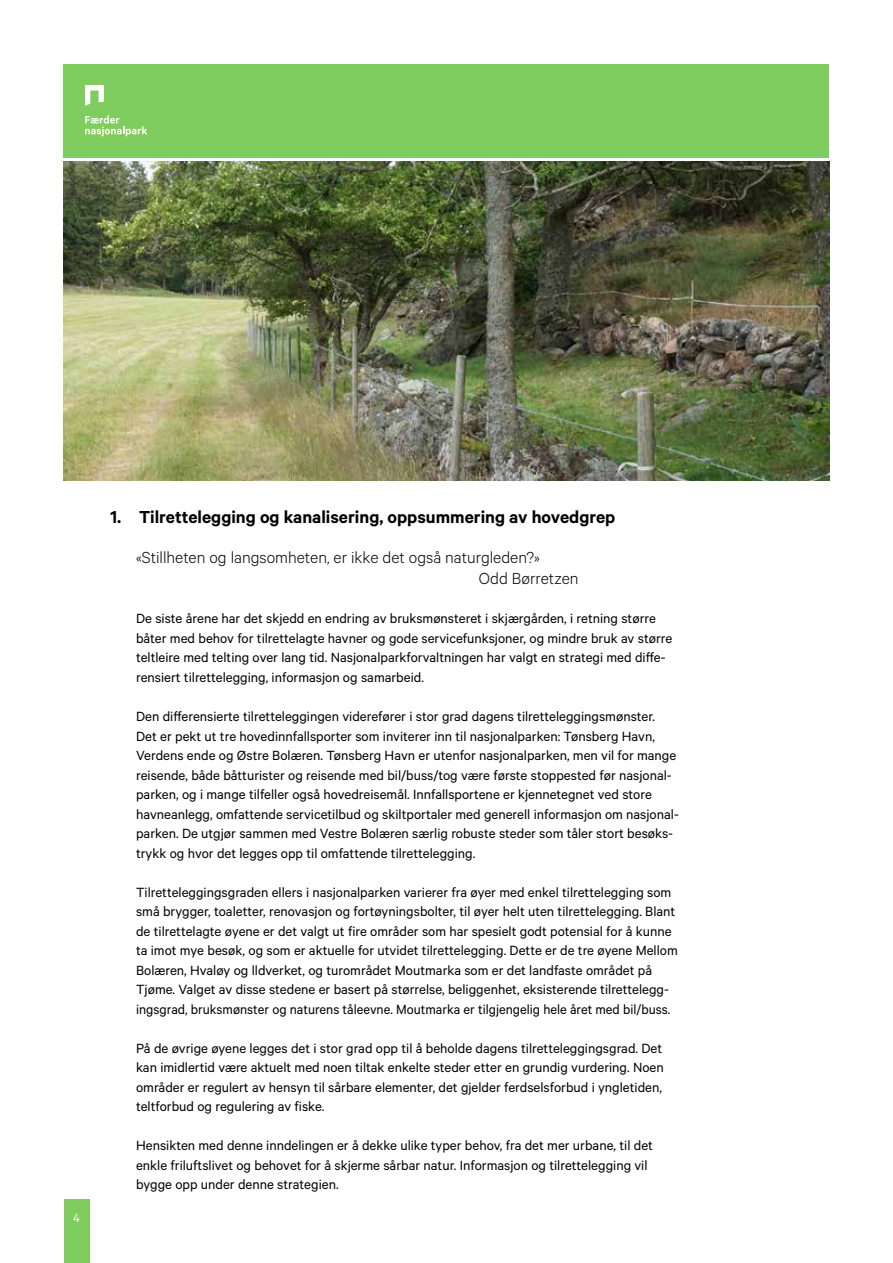
<style>
.page{position:relative;width:893px;height:1263px;background:#fff}
.page>*{position:absolute;margin:0;border:0;box-sizing:border-box;transform-origin:0 0}
.t1{font:600 19.5px "Calibre";color:#000}
.t2{font:300 18px/21px "Calibre";color:#000}
.t3{font:15px/19.5px "Calibre";color:#000}
.t4{font:13.5px "Calibre";color:#fff}
</style>
<div class="page">
<div style="left:64px;top:1199px;width:25px;height:64px;background:#7fcd5e"></div>
<div style="left:64px;top:64px;width:765px;height:93px;background:#7fcd5e"></div>
<svg style="left:85px;top:116px;width:62px;height:20px"></svg>
<svg style="left:85px;top:85px;width:19px;height:21px"></svg>
<img style="left:64px;top:162px;width:765px;height:318px">
<p class="t4" style="left:73px;top:1210px;width:8px">4</p>
<h1 class="t1" style="left:111px;top:505px;width:506px">1. Tilrettelegging og kanalisering, oppsummering av hovedgrep</h1>
<p class="t2" style="left:479px;top:547px;width:101px;text-indent:-343px">«Stillheten og langsomheten, er ikke det også naturgleden?»<br>Odd Børretzen</p>
<p class="t3" style="left:136px;top:608px;width:538px">De siste årene har det skjedd en endring av bruksmønsteret i skjærgården, i retning større båter med behov for tilrettelagte havner og gode servicefunksjoner, og mindre bruk av større teltleire med telting over lang tid. Nasjonalparkforvaltningen har valgt en strategi med diffe&shy;rensiert tilrettelegging, informasjon og samarbeid.</p>
<p class="t3" style="left:136px;top:706px;width:544px">Den differensierte tilretteleggingen viderefører i stor grad dagens tilretteleggingsmønster.<br>Det er pekt ut tre hovedinnfallsporter som inviterer inn til nasjonalparken: Tønsberg Havn, Verdens ende og Østre Bolæren. Tønsberg Havn er utenfor nasjonalparken, men vil for mange reisende, både båtturister og reisende med bil/buss/tog være første stoppested før nasjonal&shy;parken, og i mange tilfeller også hovedreisemål. Innfallsportene er kjennetegnet ved store havneanlegg, omfattende servicetilbud og skiltportaler med generell informasjon om nasjonal&shy;parken. De utgjør sammen med Vestre Bolæren særlig robuste steder som tåler stort besøks&shy;trykk og hvor det legges opp til omfattende tilrettelegging.</p>
<p class="t3" style="left:136px;top:881px;width:543px">Tilretteleggingsgraden ellers i nasjonalparken varierer fra øyer med enkel tilrettelegging som små brygger, toaletter, renovasjon og fortøyningsbolter, til øyer helt uten tilrettelegging. Blant de tilrettelagte øyene er det valgt ut fire områder som har spesielt godt potensial for å kunne ta imot mye besøk, og som er aktuelle for utvidet tilrettelegging. Dette er de tre øyene Mellom Bolæren, Hvaløy og lldverket, og turområdet Moutmarka som er det landfaste området på Tjøme. Valget av disse stedene er basert på størrelse, beliggenhet, eksisterende tilrettelegg&shy;ingsgrad, bruksmønster og naturens tåleevne. Moutmarka er tilgjengelig hele året med bil/buss.</p>
<p class="t3" style="left:136px;top:1037px;width:529px;text-align:justify">På de øvrige øyene legges det i stor grad opp til å beholde dagens tilretteleggingsgrad. Det kan imidlertid være aktuelt med noen tiltak enkelte steder etter en grundig vurdering. Noen områder er regulert av hensyn til sårbare elementer, det gjelder ferdselsforbud i yngletiden, teltforbud og regulering av fiske.</p>
<p class="t3" style="left:136px;top:1135px;width:518px">Hensikten med denne inndelingen er å dekke ulike typer behov, fra det mer urbane, til det enkle friluftslivet og behovet for å skjerme sårbar natur. Informasjon og tilrettelegging vil bygge opp under denne strategien.</p>
</div>
